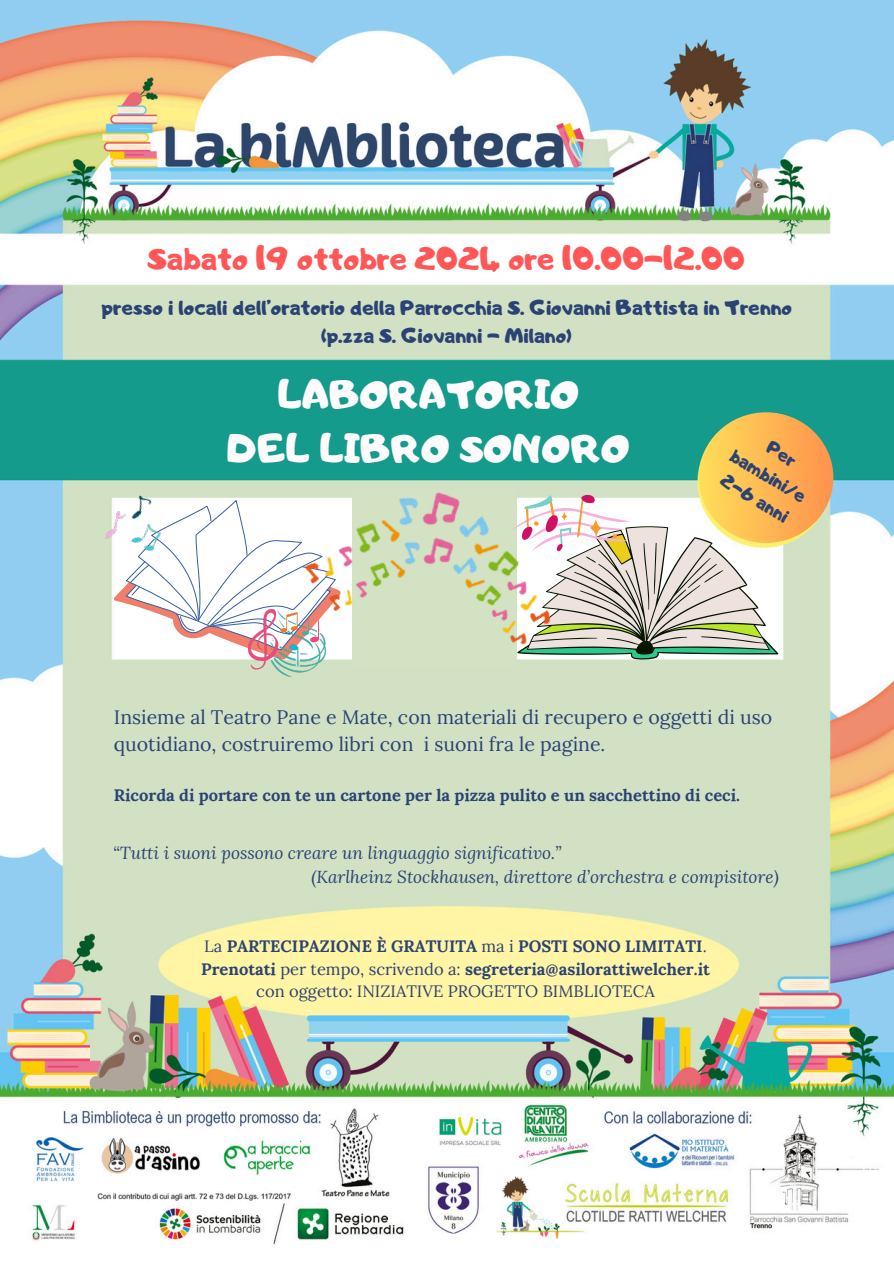
<style>
.page{position:relative;width:894px;height:1264px;background:#fff}
.page>*{position:absolute;margin:0;border:0;box-sizing:border-box;transform-origin:0 0}
.t1{font:39px/54px "Adigiana Toybox";color:#fdfbfb;text-align:center}
.t2{font:31.5px "Adigiana Toybox";color:#ff5757}
.t3{font:20.7px/28.2px "Adigiana Toybox";color:#2a4374;text-align:center}
.t4{font:19.5px/27px "Lora";color:#2a4374}
.t5{font:18.75px/26px "Adigiana Toybox";color:#2a4374;text-align:center}
.t6{font:italic 17.25px "Lora";color:#2a4374}
.t7{font:700 16.5px "Lora";color:#2a4374}
.t8{font:16.5px "Lora";color:#2a4374}
.s1{font-weight:400}
</style>
<div class="page">
<img style="left:0;top:0;width:893px;height:1244px">
<div style="left:698px;top:412px;width:135px;height:131px;background:linear-gradient(to right,#fadd5a,#ff934d);border-radius:50%"></div>
<svg style="left:113px;top:500px;width:187px;height:160px"></svg>
<img style="left:300px;top:463px;width:257px;height:258px">
<img style="left:325px;top:514px;width:207px;height:208px">
<img style="left:249px;top:609px;width:76px;height:67px">
<svg style="left:511px;top:495px;width:267px;height:164px"></svg>
<img style="left:105px;top:489px;width:65px;height:65px">
<p class="t2" style="left:148px;top:237px;width:599px">Sabato 19 ottobre 2024 ore 10.00-12.00</p>
<h3 class="t3" style="left:101px;top:293px;width:692px">presso i locali dell’oratorio della Parrocchia S. Giovanni Battista in Trenno (p.zza S. Giovanni - Milano)</h3>
<h4 class="t1" style="left:227px;top:367px;width:404px">LABORATORIO<br>DEL LIBRO SONORO</h4>
<p class="t5" style="left:751px;top:420px;width:87px;rotate:31deg">Per bambini/e<br>2-6 anni</p>
<h2 class="t4" style="left:114px;top:703px;width:659px">Insieme al Teatro Pane e Mate, con materiali di recupero e oggetti di uso quotidiano, costruiremo libri con i suoni fra le pagine.</h2>
<h3 class="t7" style="left:114px;top:784px;width:627px">Ricorda di portare con te un cartone per la pizza pulito e un sacchettino di ceci.</h3>
<p class="t6" style="left:113px;top:841px;width:450px">“Tutti i suoni possono creare un linguaggio significativo.”</p>
<p class="t6" style="left:311px;top:865px;width:469px">(Karlheinz Stockhausen, direttore d’orchestra e compisitore)</p>
<p class="t7" style="left:204px;top:935px;width:504px"><span class="s1">La</span> PARTECIPAZIONE È GRATUITA <span class="s1">ma i</span> POSTI SONO LIMITATI<span class="s1">.</span></p>
<p class="t7" style="left:201px;top:958px;width:510px">Prenotati <span class="s1">per tempo, scrivendo a:</span> segreteria@asilorattiwelcher.it</p>
<p class="t8" style="left:256px;top:980px;width:400px">con oggetto: INIZIATIVE PROGETTO BIMBLIOTECA</p>
</div>
